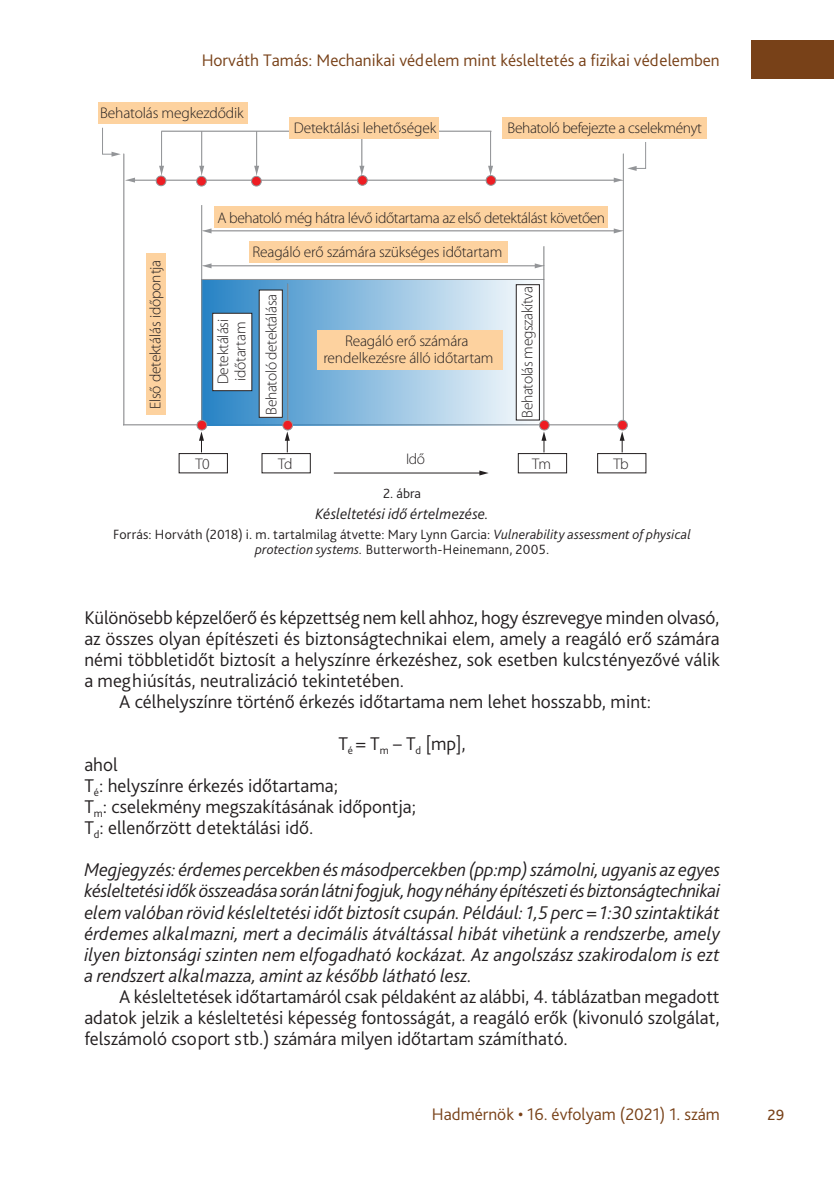
<style>
.page{position:relative;width:834px;height:1181px;background:#fff}
.page>*{position:absolute;margin:0;border:0;box-sizing:border-box;transform-origin:0 0}
.t1{font:300 19.25px/21px "Bliss Pro";color:#231f20}
.t2{font:italic 300 19.25px/21px "Bliss Pro";color:#231f20;text-align:justify}
.t3{font:300 19.25px "Bliss Pro";color:#784118}
.t4{font:300 17.5px "Bliss Pro";color:#784118}
.t5{font:italic 300 15.75px "Bliss Pro";letter-spacing:.005em;color:#231f20}
.t6{font:300 15.4px/17.2px "Myriad Pro";letter-spacing:-.01em;color:#231f20}
.t7{font:300 14px/14.7px "Bliss Pro";letter-spacing:.015em;color:#231f20;text-align:center}
.s1{font-style:italic}
</style>
<div class="page">
<div style="left:750px;top:41px;width:83px;height:38px;background:#784118"></div>
<hr style="left:123px;top:424px;width:501px;height:1px;background:#939598">
<svg style="left:202px;top:280px;width:340px;height:145px;background:#8fbddd"></svg>
<hr style="left:133px;top:180px;width:482px;height:1px;background:#939598">
<svg style="left:126px;top:178px;width:9px;height:5px"></svg>
<svg style="left:613px;top:178px;width:9px;height:5px"></svg>
<hr style="left:210px;top:265px;width:326px;height:1px;background:#939598">
<svg style="left:202px;top:263px;width:9px;height:5px"></svg>
<svg style="left:534px;top:263px;width:9px;height:5px"></svg>
<hr style="left:210px;top:230px;width:405px;height:1px;background:#939598">
<svg style="left:202px;top:228px;width:9px;height:5px"></svg>
<svg style="left:613px;top:228px;width:9px;height:5px"></svg>
<hr style="left:161px;top:131px;width:330px;height:1px;background:#939598">
<hr style="left:201px;top:279px;width:343px;height:1px;background:#939598">
<hr style="left:123px;top:154px;width:1px;height:271px;background:#939598">
<hr style="left:201px;top:205px;width:1px;height:220px;background:#939598">
<hr style="left:287px;top:284px;width:1px;height:141px;background:#939598">
<hr style="left:161px;top:131px;width:1px;height:36px;background:#939598">
<svg style="left:159px;top:166px;width:5px;height:9px"></svg>
<hr style="left:201px;top:131px;width:1px;height:36px;background:#939598">
<svg style="left:199px;top:166px;width:5px;height:9px"></svg>
<hr style="left:256px;top:131px;width:1px;height:36px;background:#939598">
<svg style="left:254px;top:166px;width:5px;height:9px"></svg>
<hr style="left:361px;top:131px;width:1px;height:36px;background:#939598">
<svg style="left:359px;top:166px;width:5px;height:9px"></svg>
<hr style="left:490px;top:131px;width:1px;height:36px;background:#939598">
<svg style="left:488px;top:166px;width:5px;height:9px"></svg>
<hr style="left:543px;top:246px;width:1px;height:179px;background:#939598">
<hr style="left:622px;top:154px;width:1px;height:271px;background:#939598">
<div style="left:98px;top:102px;width:149px;height:21px;background:#fdd29f"></div>
<div style="left:289px;top:117px;width:150px;height:21px;background:#fdd29f"></div>
<div style="left:502px;top:118px;width:204px;height:21px;background:#fdd29f"></div>
<div style="left:215px;top:206px;width:392px;height:21px;background:#fdd29f"></div>
<div style="left:249px;top:241px;width:258px;height:21px;background:#fdd29f"></div>
<div style="left:317px;top:330px;width:185px;height:39px;background:#fdd29f"></div>
<div style="left:147px;top:253px;width:19px;height:161px;background:#fdd29f"></div>
<svg style="left:102px;top:127px;width:19px;height:30px"></svg>
<svg style="left:627px;top:142px;width:19px;height:29px"></svg>
<div style="left:156px;top:176px;width:10px;height:10px;background:#ee1d23;border-radius:50%"></div>
<div style="left:156px;top:176px;width:10px;height:10px;border:1px solid #939598;border-radius:50%"></div>
<div style="left:196px;top:176px;width:10px;height:10px;background:#ee1d23;border-radius:50%"></div>
<div style="left:196px;top:176px;width:11px;height:10px;border:1px solid #939598;border-radius:50%"></div>
<div style="left:251px;top:176px;width:10px;height:10px;background:#ee1d23;border-radius:50%"></div>
<div style="left:251px;top:176px;width:11px;height:10px;border:1px solid #939598;border-radius:50%"></div>
<div style="left:357px;top:176px;width:10px;height:9px;background:#ee1d23;border-radius:50%"></div>
<div style="left:357px;top:175px;width:10px;height:11px;border:1px solid #939598;border-radius:50%"></div>
<div style="left:486px;top:176px;width:9px;height:9px;background:#ee1d23;border-radius:50%"></div>
<div style="left:485px;top:175px;width:11px;height:11px;border:1px solid #939598;border-radius:50%"></div>
<div style="left:197px;top:420px;width:10px;height:10px;background:#ee1d23;border-radius:50%"></div>
<div style="left:196px;top:420px;width:11px;height:10px;border:1px solid #939598;border-radius:50%"></div>
<div style="left:179px;top:453px;width:48px;height:20px;border:1px solid #231f20"></div>
<div style="left:213px;top:313px;width:39px;height:78px;background:#fff"></div>
<div style="left:212px;top:313px;width:40px;height:78px;border:1px solid #231f20"></div>
<div style="left:259px;top:290px;width:23px;height:127px;background:#fff"></div>
<div style="left:516px;top:285px;width:23px;height:135px;background:#fff"></div>
<div style="left:516px;top:284px;width:23px;height:136px;border:1px solid #231f20"></div>
<div style="left:262px;top:453px;width:48px;height:20px;border:1px solid #231f20"></div>
<div style="left:518px;top:453px;width:48px;height:20px;border:1px solid #231f20"></div>
<div style="left:597px;top:453px;width:49px;height:20px;border:1px solid #231f20"></div>
<hr style="left:334px;top:472px;width:147px;height:1px;background:#231f20">
<svg style="left:479px;top:470px;width:9px;height:5px"></svg>
<svg style="left:199px;top:431px;width:5px;height:21px"></svg>
<div style="left:283px;top:420px;width:9px;height:10px;background:#ee1d23;border-radius:50%"></div>
<div style="left:282px;top:420px;width:11px;height:10px;border:1px solid #939598;border-radius:50%"></div>
<svg style="left:285px;top:431px;width:5px;height:21px"></svg>
<div style="left:539px;top:420px;width:10px;height:10px;background:#ee1d23;border-radius:50%"></div>
<div style="left:539px;top:420px;width:10px;height:10px;border:1px solid #939598;border-radius:50%"></div>
<svg style="left:541px;top:432px;width:5px;height:20px"></svg>
<div style="left:617px;top:420px;width:10px;height:10px;background:#ee1d23;border-radius:50%"></div>
<div style="left:617px;top:420px;width:10px;height:10px;border:1px solid #939598;border-radius:50%"></div>
<svg style="left:619px;top:431px;width:5px;height:21px"></svg>
<p class="t4" style="left:202px;top:49px;width:519px">Horváth Tamás: Mechanikai védelem mint késleltetés a fizikai védelemben</p>
<p class="t6" style="left:100px;top:105px;width:145px">Behatolás megkezdődik</p>
<p class="t6" style="left:294px;top:120px;width:144px">Detektálási lehetőségek</p>
<p class="t6" style="left:507px;top:120px;width:196px">Behatoló befejezte a cselekményt</p>
<p class="t6" style="left:147px;top:409px;width:151px;rotate:-90deg">Első detektálás időpontja</p>
<p class="t6" style="left:217px;top:209px;width:389px">A behatoló még hátra lévő időtartama az első detektálást követően</p>
<p class="t6" style="left:252px;top:243px;width:251px">Reagáló erő számára szükséges időtartam</p>
<p class="t6" style="left:215px;top:384px;width:67px;rotate:-90deg">Detektálási időtartam</p>
<p class="t6" style="left:263px;top:414px;width:122px;rotate:-90deg">Behatoló detektálása</p>
<p class="t6" style="left:323px;top:333px;width:172px;text-align:center">Reagáló erő számára rendelkezésre álló időtartam</p>
<p class="t6" style="left:519px;top:418px;width:133px;rotate:-90deg">Behatolás megszakítva</p>
<p class="t6" style="left:406px;top:451px;width:21px">Idő</p>
<p class="t7" style="left:383px;top:486px;width:39px">2. ábra</p>
<p class="t5" style="left:315px;top:504px;width:175px">Késleltetési idő értelmezése.</p>
<p class="t7" style="left:113px;top:527px;width:579px">Forrás: Horváth (2018) i. m. tartalmilag átvette: Mary Lynn Garcia: <span class="s1">Vulnerability assessment of physical protection systems.</span> Butterworth-Heinemann, 2005.</p>
<p class="t6" style="left:195px;top:455px;width:16px">T0</p>
<p class="t6" style="left:278px;top:455px;width:16px">Td</p>
<p class="t6" style="left:532px;top:455px;width:20px">Tm</p>
<p class="t6" style="left:613px;top:455px;width:17px">Tb</p>
<p class="t1" style="left:84px;top:607px;width:636px">Különösebb képzelőerő és képzettség nem kell ahhoz, hogy észrevegye minden olvasó,</p>
<p class="t1" style="left:84px;top:628px;width:636px">az összes olyan építészeti és biztonságtechnikai elem, amely a reagáló erő számára</p>
<p class="t1" style="left:84px;top:649px;width:637px">némi többletidőt biztosít a helyszínre érkezéshez, sok esetben kulcstényezővé válik</p>
<p class="t1" style="left:84px;top:670px;width:321px">a meghiúsítás, neutralizáció tekintetében.</p>
<p class="t1" style="left:119px;top:691px;width:533px">A célhelyszínre történő érkezés időtartama nem lehet hosszabb, mint:</p>
<p class="t1" style="left:338px;top:733px;width:129px">T<sub>é</sub> = T<sub>m</sub> – T<sub>d</sub> [mp],</p>
<p class="t1" style="left:84px;top:754px;width:333px">ahol<br>T<sub>é</sub>: helyszínre érkezés időtartama;<br>T<sub>m</sub>: cselekmény megszakításának időpontja;<br>T<sub>d</sub>: ellenőrzött detektálási idő.</p>
<p class="t2" style="left:84px;top:859px;width:637px">Megjegyzés: érdemes percekben ésmásodpercekben (pp:mp) számolni, ugyanis az egyes késleltetési idők összeadása során látni fogjuk, hogy néhány építészeti ésbiztonságtechnikai elem valóban rövid késleltetési időt biztosít csupán. Például: 1,5 perc = 1:30 szintaktikát érdemes alkalmazni, mert a decimális átváltással hibát vihetünk a rendszerbe, amely ilyen biztonsági szinten nem elfogadható kockázat. Az angolszász szakirodalom is ezt a rendszert alkalmazza, amint az később látható lesz.</p>
<p class="t1" style="left:84px;top:985px;width:636px;text-align:justify;text-indent:35px">A késleltetések időtartamáról csak példaként az alábbi, 4. táblázatban megadott adatok jelzik a késleltetési képesség fontosságát, a reagáló erők (kivonuló szolgálat, felszámoló csoport stb.) számára milyen időtartam számítható.</p>
<p class="t4" style="left:432px;top:1103px;width:289px">Hadmérnök • 16. évfolyam (2021) 1. szám</p>
<p class="t3" style="left:767px;top:1102px;width:18px">29</p>
</div>
